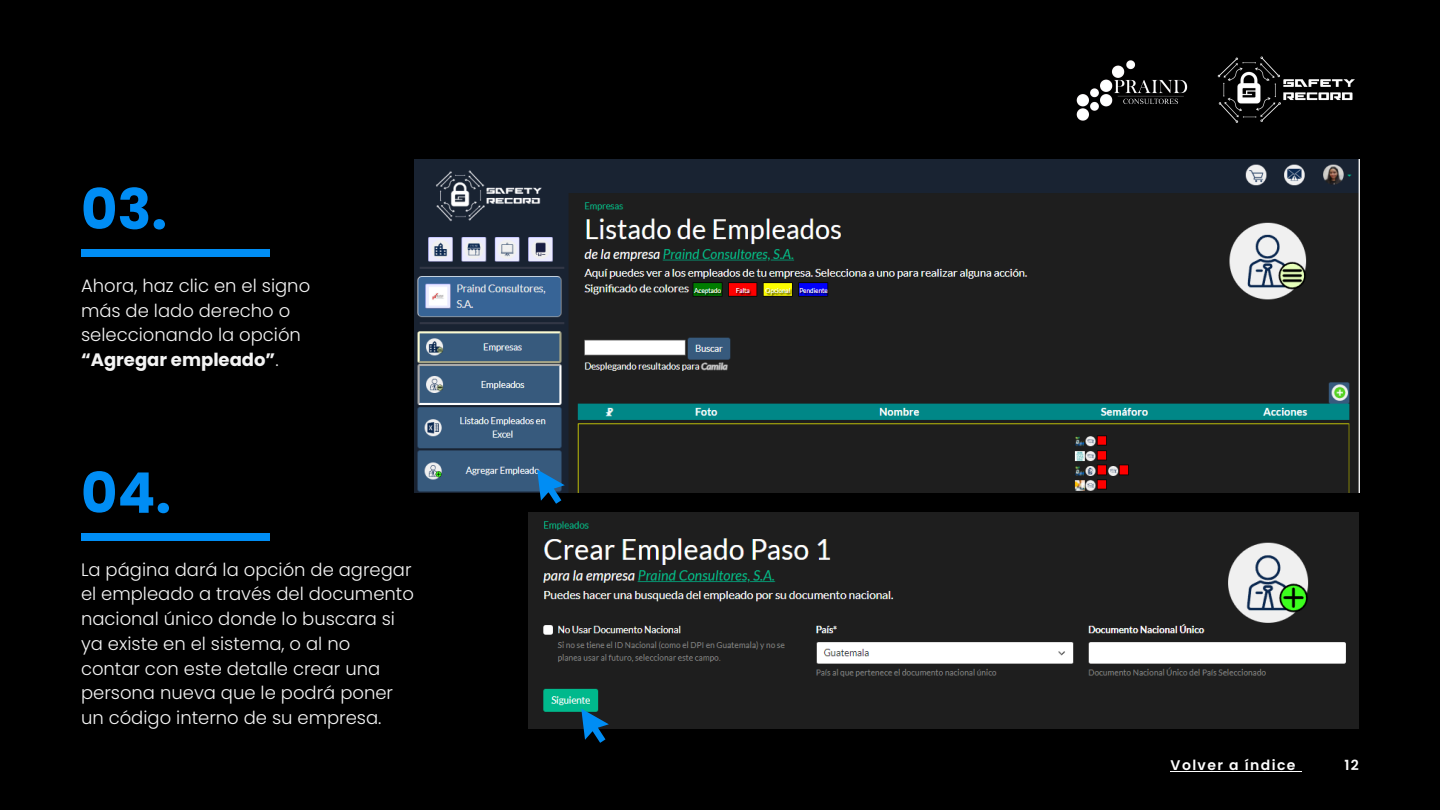
<style>
.page{position:relative;width:1440px;height:810px;background:#000}
.page>*{position:absolute;margin:0;border:0;box-sizing:border-box;transform-origin:0 0}
.t1{font:700 56px "Poppins";color:#008df4}
.t2{font:300 18px/24.8px "Poppins";color:#f4f4f4}
.t3{font:600 14px "Poppins";letter-spacing:.1em;color:#fefefe}
.s1{font-weight:700}
</style>
<div class="page">
<img style="left:529px;top:512px;width:830px;height:216px">
<div style="left:81px;top:250px;width:189px;height:7px;background:#008df4"></div>
<div style="left:81px;top:533px;width:189px;height:8px;background:#008df4"></div>
<img style="left:415px;top:159px;width:944px;height:333px">
<svg style="left:537px;top:470px;width:28px;height:34px"></svg>
<svg style="left:581px;top:709px;width:28px;height:34px"></svg>
<hr style="left:1171px;top:771px;width:126px;height:1px;background:#fefefe">
<img style="left:1217px;top:56px;width:138px;height:67px">
<img style="left:1076px;top:60px;width:112px;height:61px">
<h2 class="t1" style="left:81px;top:170px;width:88px">03.</h2>
<h2 class="t2" style="left:81px;top:273px;width:231px">Ahora, haz clic en el signo más de lado derecho o seleccionando la opción <span class="s1">“Agregar empleado”</span>.</h2>
<p class="t1" style="left:81px;top:454px;width:92px">04.</p>
<p class="t2" style="left:81px;top:557px;width:334px">La página dará la opción de agregar el empleado a través del documento nacional único donde lo buscara si ya existe en el sistema, o al no<br>contar con este detalle crear una persona nueva que le podrá poner un código interno de su empresa.</p>
<h1 class="t3" style="left:1171px;top:756px;width:126px">Volver a índice</h1>
<h1 class="t3" style="left:1344px;top:756px;width:16px">12</h1>
</div>
